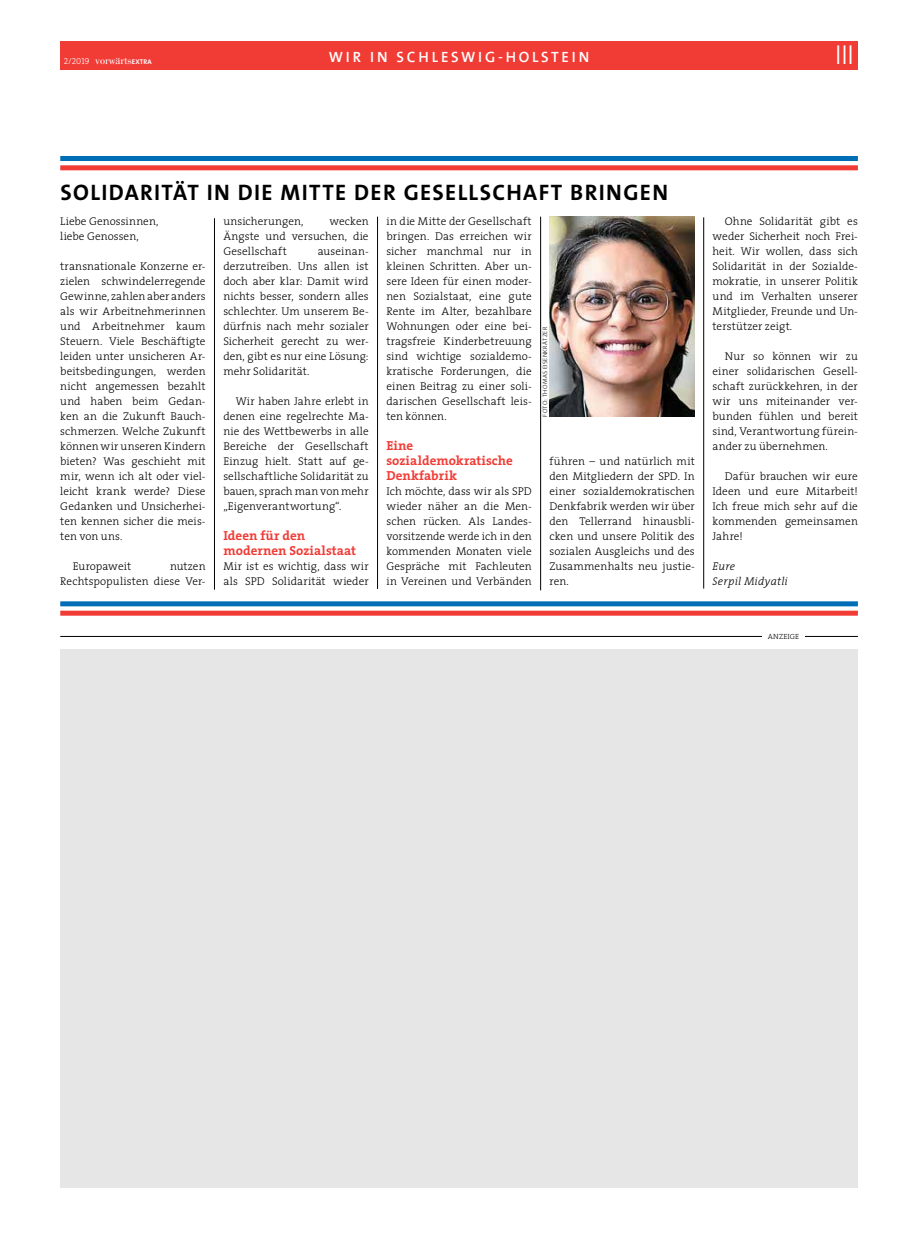
<style>
.page{position:relative;width:904px;height:1241px;background:#fff}
.page>*{position:absolute;margin:0;border:0;box-sizing:border-box;transform-origin:0 0}
.t1{font:300 27.5px "The Sans";color:#fff}
.t2{font:700 22.5px "SPD The Sans";letter-spacing:.06em;color:#000}
.t3{font:700 15px "SPD2002 The Sans";letter-spacing:.185em;color:#fff}
.t4{font:700 13.12px/15px "The Serif";color:#f13c36}
.t5{font:300 11.25px/15px "The Serif";letter-spacing:.01em;color:#000;text-align:justify}
.t6{font:11.25px "Bodoni";color:#fff}
.t7{font:italic 300 11.25px/15px "The Serif";letter-spacing:.02em;color:#000}
.t8{font:300 7.5px "The Serif";letter-spacing:.025em;color:#000}
.t9{font:300 6.25px "SPD The Sans";letter-spacing:.04em;color:#000}
.s1{font-family:"The Serif Light Caps";font-size:8.75px}
.s2{font-family:"The Sans";font-weight:700;font-size:6.75px}
</style>
<div class="page">
<div style="left:60px;top:41px;width:797px;height:28px;background:#f13c36"></div>
<div style="left:60px;top:648px;width:797px;height:539px;background:#e6e6e6"></div>
<hr style="left:60px;top:636px;width:797px;height:1px;background:#000">
<div style="left:762px;top:627px;width:42px;height:18px;background:#fff"></div>
<hr style="left:703px;top:217px;width:1px;height:371px;background:#000">
<img style="left:549px;top:216px;width:145px;height:200px">
<hr style="left:377px;top:216px;width:1px;height:373px;background:#000">
<hr style="left:540px;top:216px;width:1px;height:374px;background:#000">
<hr style="left:214px;top:218px;width:1px;height:371px;background:#000">
<div style="left:60px;top:610px;width:797px;height:5px;background:#f13c36"></div>
<div style="left:60px;top:601px;width:797px;height:5px;background:#006db7"></div>
<div style="left:60px;top:165px;width:797px;height:5px;background:#f13c36"></div>
<div style="left:60px;top:156px;width:797px;height:5px;background:#006db7"></div>
<p class="t6" style="left:64px;top:54px;width:89px"><span class="s1">2/2019</span> vorwärts<span class="s2">EXTRA</span></p>
<h3 class="t3" style="left:329px;top:49px;width:262px">WIR IN SCHLESWIG-HOLSTEIN</h3>
<h1 class="t1" style="left:834px;top:37px;width:21px">III</h1>
<h2 class="t2" style="left:60px;top:178px;width:609px">SOLIDARITÄT IN DIE MITTE DER GESELLSCHAFT BRINGEN</h2>
<p class="t5" style="left:60px;top:214px;width:100px">Liebe Genossinnen, liebe Genossen,</p>
<p class="t5" style="left:60px;top:259px;width:147px">transnationale Konzerne er&shy;zielen schwindelerregende Gewinne, zahlen aber anders als wir Arbeitnehmerinnen und Arbeitnehmer kaum Steuern. Viele Beschäftigte leiden unter unsicheren Ar&shy;beitsbedingungen, werden nicht angemessen bezahlt und haben beim Gedan&shy;ken an die Zukunft Bauch&shy;schmerzen. Welche Zukunft können wir unseren Kindern bieten? Was geschieht mit mir, wenn ich alt oder viel&shy;leicht krank werde? Diese Gedanken und Unsicherhei&shy;ten kennen sicher die meis&shy;ten von uns.</p>
<p class="t5" style="left:73px;top:559px;width:60px">Europaweit</p>
<p class="t5" style="left:60px;top:559px;width:147px;text-align:right">nutzen<br>Rechtspopulisten diese Ver-</p>
<p class="t5" style="left:223px;top:214px;width:147px;text-indent:106px">wecken Ängste und versuchen, die Gesellschaft</p>
<p class="t5" style="left:223px;top:214px;width:82px">unsicherungen,</p>
<p class="t5" style="left:223px;top:244px;width:147px;text-indent:94px">auseinan&shy;derzutreiben. Uns allen ist doch aber klar: Damit wird nichts besser, sondern alles schlechter. Um unserem Be&shy;dürfnis nach mehr sozialer Sicherheit gerecht zu wer&shy;den, gibt es nur eine Lösung: mehr Solidarität.</p>
<p class="t5" style="left:223px;top:394px;width:147px;text-indent:12px">Wir haben Jahre erlebt in denen eine regelrechte Ma&shy;nie des Wettbewerbs in alle Bereiche der Gesellschaft Einzug hielt. Statt auf ge&shy;sellschaftliche Solidarität zu bauen, sprach man von mehr „Eigenverantwortung“.</p>
<p class="t4" style="left:223px;top:528px;width:134px">Ideen für den modernen Sozialstaat</p>
<p class="t5" style="left:223px;top:559px;width:147px">Mir ist es wichtig, dass wir als SPD Solidarität wieder</p>
<p class="t5" style="left:386px;top:214px;width:147px">in die Mitte der Gesellschaft bringen. Das erreichen wir sicher manchmal nur in kleinen Schritten. Aber un&shy;sere Ideen für einen moder&shy;nen Sozialstaat, eine gute Rente im Alter, bezahlbare Wohnungen oder eine bei&shy;tragsfreie Kinderbetreuung sind wichtige sozialdemo&shy;kratische Forderungen, die einen Beitrag zu einer soli&shy;darischen Gesellschaft leis&shy;ten können.</p>
<p class="t4" style="left:386px;top:438px;width:128px">Eine sozialdemokratische<br>Denkfabrik</p>
<p class="t5" style="left:386px;top:484px;width:147px">Ich möchte, dass wir als SPD wieder näher an die Men&shy;schen rücken. Als Landes&shy;vorsitzende werde ich in den kommenden Monaten viele Gespräche mit Fachleuten in Vereinen und Verbänden</p>
<p class="t9" style="left:541px;top:416px;width:91px;rotate:-90deg">FOTO: THOMAS EISENKRÄTZER</p>
<p class="t5" style="left:549px;top:454px;width:147px">führen – und natürlich mit den Mitgliedern der SPD. In einer sozialdemokratischen Denkfabrik werden wir über den Tellerrand hinausbli&shy;cken und unsere Politik des sozialen Ausgleichs und des Zusammenhalts neu justie&shy;ren.</p>
<p class="t5" style="left:712px;top:214px;width:147px;text-indent:12px">Ohne Solidarität gibt es weder Sicherheit noch Frei&shy;heit. Wir wollen, dass sich Solidarität in der Sozialde&shy;mokratie, in unserer Politik und im Verhalten unserer Mitglieder, Freunde und Un&shy;terstützer zeigt.</p>
<p class="t5" style="left:712px;top:349px;width:147px;text-indent:12px">Nur so können wir zu einer solidarischen Gesell&shy;schaft zurückkehren, in der wir uns miteinander ver&shy;bunden fühlen und bereit sind, Verantwortung fürein&shy;ander zu übernehmen.</p>
<p class="t5" style="left:712px;top:469px;width:147px;text-indent:12px">Dafür brauchen wir eure Ideen und eure Mitarbeit!<br>Ich freue mich sehr auf die kommenden gemeinsamen Jahre!</p>
<p class="t7" style="left:712px;top:559px;width:77px">Eure<br>Serpil Midyatli</p>
<p class="t8" style="left:767px;top:631px;width:33px">ANZEIGE</p>
</div>
